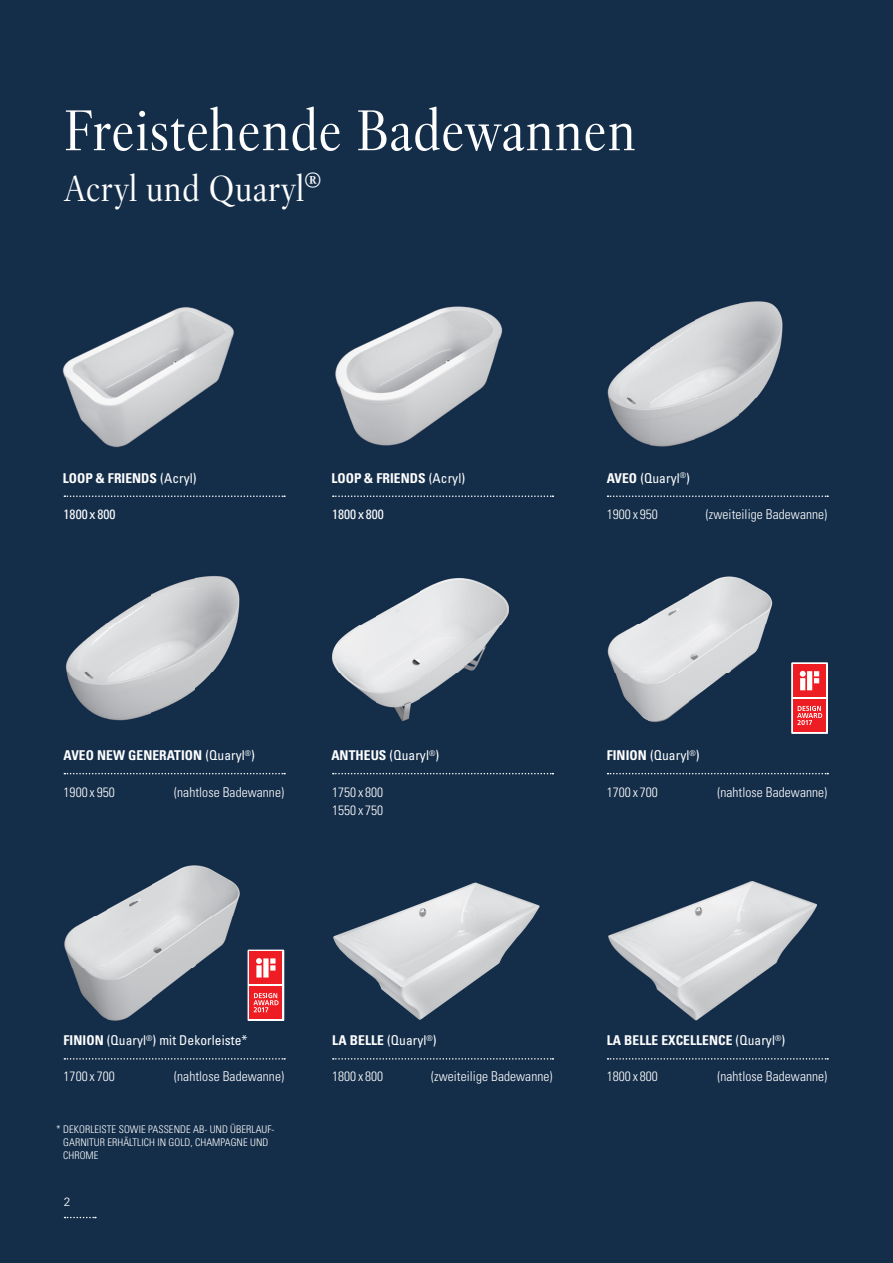
<style>
.page{position:relative;width:893px;height:1263px;background:#142e4a}
.page>*{position:absolute;margin:0;border:0;box-sizing:border-box;transform-origin:0 0}
.t1{font:57px "Villeroy Boch";color:#fff}
.t2{font:36px "Villeroy Boch";color:#fff}
.t3{font:300 condensed 13.5px/18.1px "Univers LT";letter-spacing:.005em;color:#fff}
.t4{font:condensed 13.5px "Univers LT";letter-spacing:.005em;color:#fff}
.t5{font:700 condensed 13.5px "Univers LT";letter-spacing:.005em;color:#fff}
.t6{font:300 12px "Univers LT";color:#fff}
.t7{font:300 condensed 10.5px/12.6px "Univers LT";letter-spacing:.005em;color:#fff}
.s1{font-weight:400}
.s2{font-weight:700}
</style>
<div class="page">
<img style="left:333px;top:882px;width:206px;height:138px">
<img style="left:332px;top:578px;width:177px;height:143px">
<img style="left:65px;top:576px;width:175px;height:145px">
<img style="left:64px;top:865px;width:176px;height:156px">
<img style="left:607px;top:301px;width:176px;height:146px">
<img style="left:607px;top:576px;width:166px;height:146px">
<img style="left:62px;top:307px;width:172px;height:141px">
<img style="left:335px;top:306px;width:168px;height:140px">
<img style="left:608px;top:881px;width:209px;height:140px">
<svg style="left:65px;top:1217px;width:31px;height:1px"></svg>
<svg style="left:333px;top:1058px;width:220px;height:1px"></svg>
<svg style="left:333px;top:495px;width:220px;height:2px"></svg>
<svg style="left:333px;top:773px;width:220px;height:1px"></svg>
<svg style="left:64px;top:495px;width:221px;height:2px"></svg>
<svg style="left:64px;top:773px;width:221px;height:1px"></svg>
<svg style="left:64px;top:1058px;width:221px;height:1px"></svg>
<svg style="left:607px;top:495px;width:221px;height:2px"></svg>
<svg style="left:607px;top:1058px;width:221px;height:1px"></svg>
<svg style="left:607px;top:773px;width:221px;height:1px"></svg>
<div style="left:791px;top:662px;width:37px;height:72px;background:#fff"></div>
<div style="left:793px;top:699px;width:33px;height:33px;background:#ee1d23"></div>
<div style="left:793px;top:664px;width:33px;height:33px;background:#ee1d23"></div>
<svg style="left:800px;top:671px;width:19px;height:19px"></svg>
<svg style="left:797px;top:706px;width:25px;height:19px"></svg>
<div style="left:248px;top:950px;width:36px;height:71px;background:#fff"></div>
<div style="left:249px;top:986px;width:33px;height:33px;background:#ee1d23"></div>
<div style="left:249px;top:951px;width:33px;height:33px;background:#ee1d23"></div>
<svg style="left:256px;top:958px;width:19px;height:19px"></svg>
<svg style="left:253px;top:993px;width:26px;height:19px"></svg>
<h1 class="t1" style="left:64px;top:94px;width:574px">Freistehende Badewannen</h1>
<h2 class="t2" style="left:64px;top:166px;width:259px">Acryl und Quaryl®</h2>
<p class="t5" style="left:63px;top:470px;width:135px">LOOP &amp; FRIENDS <span class="s1">(Acryl)</span></p>
<p class="t4" style="left:64px;top:505px;width:53px">1800 x 800</p>
<p class="t5" style="left:331px;top:470px;width:135px">LOOP &amp; FRIENDS <span class="s1">(Acryl)</span></p>
<p class="t4" style="left:332px;top:505px;width:53px">1800 x 800</p>
<p class="t4" style="left:607px;top:469px;width:85px"><span class="s2">AVEO</span> (Quaryl<sup>®</sup>)</p>
<p class="t3" style="left:607px;top:505px;width:53px">1900 x 950</p>
<p class="t3" style="left:706px;top:505px;width:123px">(zweiteilige Badewanne)</p>
<p class="t5" style="left:64px;top:747px;width:193px">AVEO NEW GENERATION <span class="s1">(Quaryl</span><sup>®</sup><span class="s1">)</span></p>
<p class="t3" style="left:64px;top:783px;width:53px">1900 x 950</p>
<p class="t3" style="left:174px;top:783px;width:111px">(nahtlose Badewanne)</p>
<p class="t4" style="left:331px;top:747px;width:109px"><span class="s2">ANTHEUS</span> (Quaryl<sup>®</sup>)</p>
<p class="t3" style="left:332px;top:783px;width:53px">1750 x 800<br>1550 x 750</p>
<p class="t4" style="left:607px;top:747px;width:94px"><span class="s2">FINION</span> (Quaryl<sup>®</sup>)</p>
<p class="t3" style="left:607px;top:783px;width:53px">1700 x 700</p>
<p class="t3" style="left:717px;top:783px;width:111px">(nahtlose Badewanne)</p>
<p class="t4" style="left:64px;top:1032px;width:185px"><span class="s2">FINION</span> (Quaryl<sup>®</sup>) mit Dekorleiste*</p>
<p class="t3" style="left:64px;top:1067px;width:53px">1700 x 700</p>
<p class="t3" style="left:174px;top:1067px;width:111px">(nahtlose Badewanne)</p>
<p class="t7" style="left:63px;top:1123px;width:213px;text-indent:-7px">* DEKORLEISTE SOWIE PASSENDE AB- UND ÜBERLAUF-<br>GARNITUR ERHÄLTLICH IN GOLD, CHAMPAGNE UND<br>CHROME</p>
<p class="t6" style="left:64px;top:1195px;width:8px">2</p>
<p class="t4" style="left:332px;top:1032px;width:106px"><span class="s2">LA BELLE</span> (Quaryl<sup>®</sup>)</p>
<p class="t3" style="left:332px;top:1067px;width:53px">1800 x 800</p>
<p class="t3" style="left:431px;top:1067px;width:123px">(zweiteilige Badewanne)</p>
<p class="t5" style="left:607px;top:1032px;width:180px">LA BELLE EXCELLENCE <span class="s1">(Quaryl</span><sup>®</sup><span class="s1">)</span></p>
<p class="t3" style="left:607px;top:1067px;width:53px">1800 x 800</p>
<p class="t3" style="left:717px;top:1067px;width:111px">(nahtlose Badewanne)</p>
</div>
